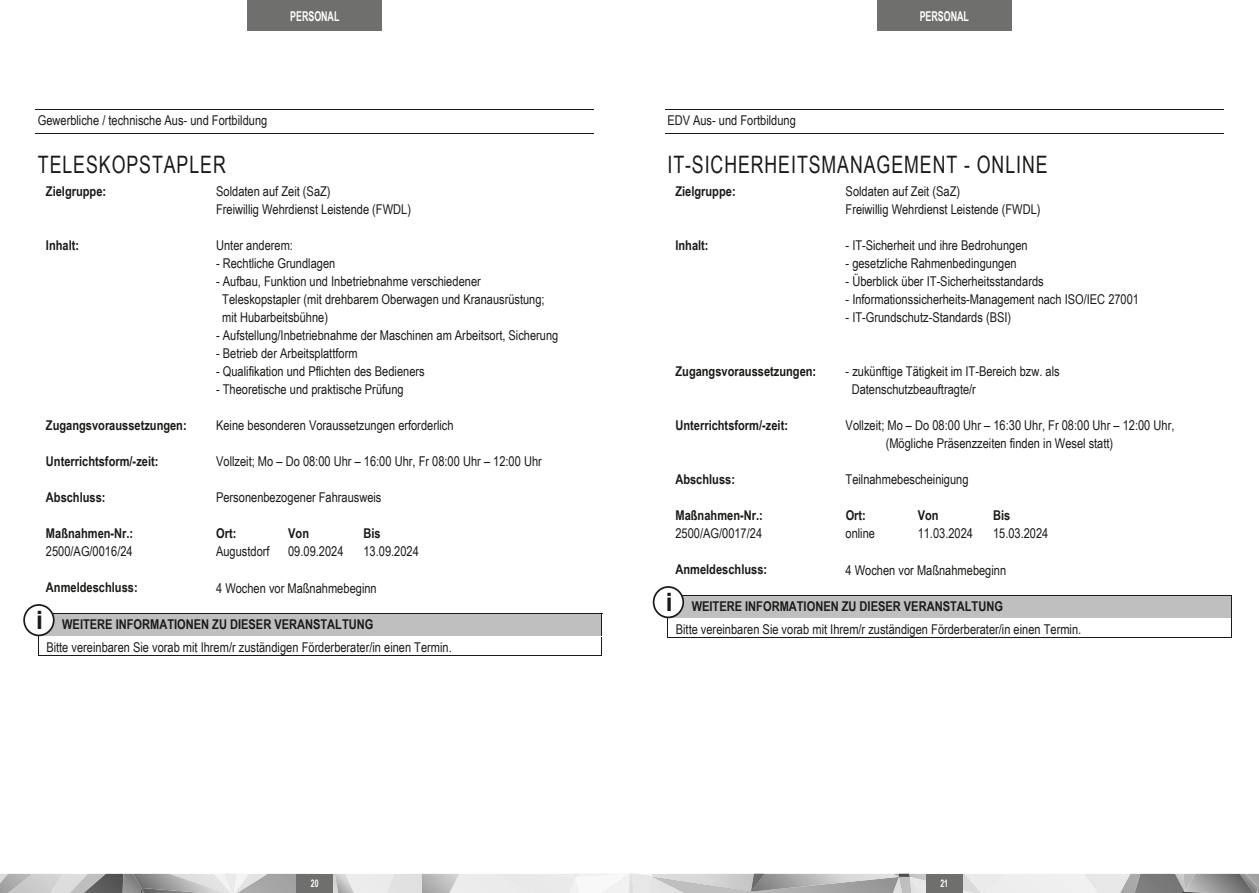
<style>
.page{position:relative;width:1259px;height:893px;background:#fff}
.page>*{position:absolute;margin:0;border:0;box-sizing:border-box;transform-origin:0 0}
.t1{font:700 25.35px "Arial";color:#1a1a18}
.t2{font:24px "Arial Narrow";letter-spacing:.045em;color:#1a1a18;scale:.9 1}
.t3{font:13.5px/18px "Arial Narrow";color:#1a1a18}
.t4{font:700 13.5px "Arial Narrow";color:#1a1a18}
.t5{font:700 13.5px "Arial Narrow";color:#fff;scale:.8 1}
.t6{font:700 10.5px "Arial Narrow";color:#fff;scale:.8 1}
.s1{font-weight:700}
</style>
<div class="page">
<svg style="left:0;top:874px;width:1259px;height:19px;background:#c5c5c5"></svg>
<div style="left:297px;top:874px;width:36px;height:19px;background:#6f6f6e"></div>
<div style="left:926px;top:874px;width:36px;height:19px;background:#6f6f6e"></div>
<div style="left:248px;top:0;width:134px;height:31px;background:#6f6f6e"></div>
<div style="left:877px;top:0;width:134px;height:31px;background:#6f6f6e"></div>
<hr style="left:36px;top:109px;width:558px;height:1px;background:#1a1a18">
<hr style="left:36px;top:133px;width:558px;height:1px;background:#1a1a18">
<div style="left:46px;top:614px;width:548px;height:23px;background:#bfbfbf"></div>
<hr style="left:38px;top:613px;width:564px;height:1px;background:#1a1a18">
<svg style="left:38px;top:636px;width:1px;height:19px"></svg>
<hr style="left:38px;top:655px;width:563px;height:1px;background:#1a1a18">
<svg style="left:601px;top:614px;width:1px;height:42px"></svg>
<div style="left:24px;top:605px;width:30px;height:30px;background:#fefefe;border-radius:50%"></div>
<div style="left:23px;top:604px;width:32px;height:32px;border:2px solid #1a1a18;border-radius:50%"></div>
<hr style="left:665px;top:109px;width:558px;height:1px;background:#1a1a18">
<hr style="left:665px;top:133px;width:558px;height:1px;background:#1a1a18">
<div style="left:676px;top:596px;width:547px;height:23px;background:#bfbfbf"></div>
<hr style="left:667px;top:595px;width:564px;height:1px;background:#1a1a18">
<svg style="left:667px;top:618px;width:1px;height:19px"></svg>
<hr style="left:667px;top:637px;width:564px;height:1px;background:#1a1a18">
<svg style="left:1231px;top:595px;width:1px;height:43px"></svg>
<div style="left:653px;top:587px;width:30px;height:30px;background:#fefefe;border-radius:50%"></div>
<div style="left:653px;top:586px;width:31px;height:32px;border:2px solid #1a1a18;border-radius:50%"></div>
<p class="t5" style="left:290px;top:6px;width:63px">PERSONAL</p>
<p class="t5" style="left:919px;top:6px;width:63px">PERSONAL</p>
<p class="t3" style="left:38px;top:111px;width:231px">Gewerbliche / technische Aus- und Fortbildung</p>
<p class="t2" style="left:38px;top:147px;width:210px">TELESKOPSTAPLER</p>
<p class="t4" style="left:46px;top:181px;width:62px">Zielgruppe:</p>
<p class="t3" style="left:216px;top:182px;width:196px">Soldaten auf Zeit (SaZ)<br>Freiwillig Wehrdienst Leistende (FWDL)</p>
<p class="t4" style="left:46px;top:235px;width:35px">Inhalt:</p>
<p class="t3" style="left:216px;top:236px;width:78px">Unter anderem:</p>
<p class="t3" style="left:216px;top:254px;width:121px">- Rechtliche Grundlagen</p>
<p class="t3" style="left:222px;top:272px;width:324px;text-indent:-6px">- Aufbau, Funktion und Inbetriebnahme verschiedener<br>Teleskopstapler (mit drehbarem Oberwagen und Kranausrüstung; mit Hubarbeitsbühne)</p>
<p class="t3" style="left:216px;top:326px;width:344px">- Aufstellung/Inbetriebnahme der Maschinen am Arbeitsort, Sicherung</p>
<p class="t3" style="left:216px;top:344px;width:143px">- Betrieb der Arbeitsplattform</p>
<p class="t3" style="left:216px;top:362px;width:210px">- Qualifikation und Pflichten des Bedieners</p>
<p class="t3" style="left:216px;top:380px;width:189px">- Theoretische und praktische Prüfung</p>
<p class="t4" style="left:46px;top:415px;width:142px">Zugangsvoraussetzungen:</p>
<p class="t3" style="left:216px;top:416px;width:239px">Keine besonderen Voraussetzungen erforderlich</p>
<p class="t4" style="left:46px;top:451px;width:114px">Unterrichtsform/-zeit:</p>
<p class="t3" style="left:216px;top:452px;width:327px">Vollzeit; Mo – Do 08:00 Uhr – 16:00 Uhr, Fr 08:00 Uhr – 12:00 Uhr</p>
<p class="t4" style="left:46px;top:487px;width:61px">Abschluss:</p>
<p class="t3" style="left:216px;top:488px;width:167px">Personenbezogener Fahrausweis</p>
<p class="t4" style="left:46px;top:523px;width:89px">Maßnahmen-Nr.:</p>
<p class="t4" style="left:216px;top:523px;width:22px">Ort:</p>
<p class="t4" style="left:288px;top:523px;width:22px">Von</p>
<p class="t4" style="left:363px;top:523px;width:19px">Bis</p>
<p class="t3" style="left:46px;top:542px;width:88px">2500/AG/0016/24</p>
<p class="t3" style="left:216px;top:542px;width:55px">Augustdorf</p>
<p class="t3" style="left:288px;top:542px;width:57px">09.09.2024</p>
<p class="t3" style="left:363px;top:542px;width:57px">13.09.2024</p>
<p class="t4" style="left:46px;top:577px;width:93px">Anmeldeschluss:</p>
<p class="t3" style="left:216px;top:578px;width:162px">4 Wochen vor Maßnahmebeginn</p>
<p class="t3" style="left:46px;top:613px;width:407px;line-height:22.6px;text-indent:16px"><span class="s1">WEITERE INFORMATIONEN ZU DIESER VERANSTALTUNG<br></span>Bitte vereinbaren Sie vorab mit Ihrem/r zuständigen Förderberater/in einen Termin.</p>
<p class="t1" style="left:36px;top:602px;width:8px">i</p>
<p class="t3" style="left:667px;top:111px;width:130px">EDV Aus- und Fortbildung</p>
<p class="t2" style="left:667px;top:147px;width:424px">IT-SICHERHEITSMANAGEMENT - ONLINE</p>
<p class="t4" style="left:675px;top:181px;width:62px">Zielgruppe:</p>
<p class="t3" style="left:845px;top:182px;width:196px">Soldaten auf Zeit (SaZ)<br>Freiwillig Wehrdienst Leistende (FWDL)</p>
<p class="t4" style="left:675px;top:235px;width:35px">Inhalt:</p>
<p class="t3" style="left:845px;top:236px;width:184px">- IT-Sicherheit und ihre Bedrohungen</p>
<p class="t3" style="left:845px;top:254px;width:173px">- gesetzliche Rahmenbedingungen</p>
<p class="t3" style="left:845px;top:272px;width:199px">- Überblick über IT-Sicherheitsstandards</p>
<p class="t3" style="left:845px;top:290px;width:295px">- Informationssicherheits-Management nach ISO/IEC 27001</p>
<p class="t3" style="left:845px;top:308px;width:167px">- IT-Grundschutz-Standards (BSI)</p>
<p class="t4" style="left:675px;top:361px;width:142px">Zugangsvoraussetzungen:</p>
<p class="t3" style="left:852px;top:362px;width:209px;text-indent:-6px">- zukünftige Tätigkeit im IT-Bereich bzw. als<br>Datenschutzbeauftragte/r</p>
<p class="t4" style="left:675px;top:415px;width:114px">Unterrichtsform/-zeit:</p>
<p class="t3" style="left:885px;top:416px;width:290px;text-indent:-40px">Vollzeit; Mo – Do 08:00 Uhr – 16:30 Uhr, Fr 08:00 Uhr – 12:00 Uhr, (Mögliche Präsenzzeiten finden in Wesel statt)</p>
<p class="t4" style="left:675px;top:469px;width:61px">Abschluss:</p>
<p class="t3" style="left:845px;top:470px;width:124px">Teilnahmebescheinigung</p>
<p class="t4" style="left:675px;top:505px;width:89px">Maßnahmen-Nr.:</p>
<p class="t4" style="left:845px;top:505px;width:22px">Ort:</p>
<p class="t4" style="left:917px;top:505px;width:22px">Von</p>
<p class="t4" style="left:993px;top:505px;width:19px">Bis</p>
<p class="t3" style="left:675px;top:524px;width:88px">2500/AG/0017/24</p>
<p class="t3" style="left:845px;top:524px;width:31px">online</p>
<p class="t3" style="left:917px;top:524px;width:57px">11.03.2024</p>
<p class="t3" style="left:993px;top:524px;width:57px">15.03.2024</p>
<p class="t4" style="left:675px;top:559px;width:93px">Anmeldeschluss:</p>
<p class="t3" style="left:845px;top:560px;width:162px">4 Wochen vor Maßnahmebeginn</p>
<p class="t3" style="left:676px;top:595px;width:407px;line-height:22.6px;text-indent:16px"><span class="s1">WEITERE INFORMATIONEN ZU DIESER VERANSTALTUNG<br></span>Bitte vereinbaren Sie vorab mit Ihrem/r zuständigen Förderberater/in einen Termin.</p>
<p class="t1" style="left:665px;top:584px;width:8px">i</p>
<p class="t6" style="left:311px;top:875px;width:11px">20</p>
<p class="t6" style="left:940px;top:875px;width:11px">21</p>
</div>
